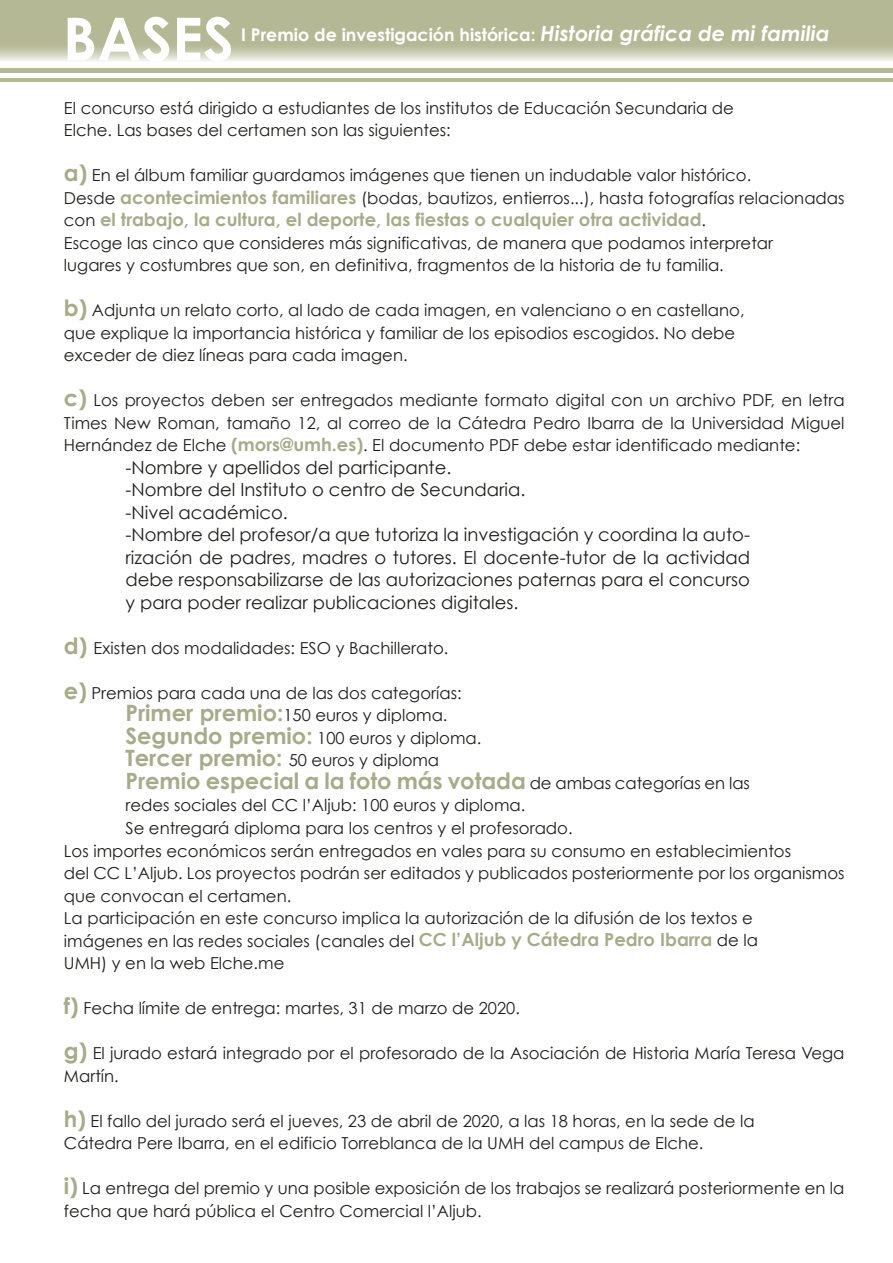
<style>
.page{position:relative;width:893px;height:1263px;background:#fff}
.page>*{position:absolute;margin:0;border:0;box-sizing:border-box;transform-origin:0 0}
.t1{font:700 59.4px "Century Gothic";color:#fff}
.t2{font:700 22.5px "Century Gothic";color:#a8ab8a}
.t3{font:18px/22.5px "Century Gothic";color:#1d1d1b}
.t4{font:700 18px "Century Gothic";color:#a8ab8a}
.t5{font:700 17.4px "Century Gothic";color:#fff}
.t6{font:16.5px/22.5px "Century Gothic";color:#1d1d1b}
.s1{font-style:italic;font-size:20.85px}
.s2{font-weight:700;font-size:22.5px;color:#a8ab8a}
.s3{font-weight:700;font-size:18px;color:#a8ab8a}
.s4{font-weight:400;font-size:16.5px;color:#1d1d1b}
</style>
<div class="page">
<div style="left:0;top:0;width:893px;height:82px;background:#b5b895"></div>
<svg style="left:0;top:48px;width:893px;height:19px;background:#e2e3d6"></svg>
<div style="left:0;top:73px;width:893px;height:5px;background:#fff"></div>
<h1 class="t1" style="left:63px;top:-6px;width:173px">BASES</h1>
<p class="t5" style="left:241px;top:22px;width:590px">I Premio de investigación histórica: <span class="s1">Historia gráfica de mi familia</span></p>
<p class="t6" style="left:64px;top:96px;width:671px">El concurso está dirigido a estudiantes de los institutos de Educación Secundaria de<br>Elche. Las bases del certamen son las siguientes:</p>
<p class="t6" style="left:64px;top:164px;width:782px"><span class="s2">a)</span> En el álbum familiar guardamos imágenes que tienen un indudable valor histórico.<br>Desde <span class="s3">acontecimientos familiares</span> (bodas, bautizos, entierros...), hasta fotografías relacionadas</p>
<p class="t4" style="left:64px;top:206px;width:644px"><span class="s4">con</span> el trabajo, la cultura, el deporte, las fiestas o cualquier otra actividad<span class="s4">.</span></p>
<p class="t6" style="left:64px;top:231px;width:711px">Escoge las cinco que consideres más significativas, de manera que podamos interpretar lugares y costumbres que son, en definitiva, fragmentos de la historia de tu familia.</p>
<p class="t6" style="left:64px;top:299px;width:682px"><span class="s2">b)</span> Adjunta un relato corto, al lado de cada imagen, en valenciano o en castellano, que explique la importancia histórica y familiar de los episodios escogidos. No debe exceder de diez líneas para cada imagen.</p>
<p class="t6" style="left:64px;top:389px;width:782px;text-align:justify"><span class="s2">c)</span> Los proyectos deben ser entregados mediante formato digital con un archivo PDF, en letra Times New Roman, tamaño 12, al correo de la Cátedra Pedro Ibarra de la Universidad Miguel Hernández de Elche <span class="s3">(mors@umh.es)</span>. El documento PDF debe estar identificado mediante:</p>
<p class="t3" style="left:125px;top:456px;width:626px">-Nombre y apellidos del participante.<br>-Nombre del Instituto o centro de Secundaria.<br>-Nivel académico.<br>-Nombre del profesor/a que tutoriza la investigación y coordina la auto&shy;rización de padres, madres o tutores. El docente-tutor de la actividad debe responsabilizarse de las autorizaciones paternas para el concurso y para poder realizar publicaciones digitales.</p>
<p class="t6" style="left:64px;top:636px;width:386px"><span class="s2">d)</span> Existen dos modalidades: ESO y Bachillerato.</p>
<p class="t6" style="left:125px;top:681px;width:357px;text-indent:-62px"><span class="s2">e)</span> Premios para cada una de las dos categorías:<br><span class="s2">Primer premio:</span>150 euros y diploma.<br><span class="s2">Segundo premio:</span> 100 euros y diploma.<br><span class="s2">Tercer premio:</span> 50 euros y diploma</p>
<h2 class="t2" style="left:125px;top:764px;width:626px">Premio especial a la foto más votada <span class="s4">de ambas categorías en las</span></h2>
<p class="t6" style="left:125px;top:794px;width:401px">redes sociales del CC l’Aljub: 100 euros y diploma.</p>
<p class="t6" style="left:125px;top:816px;width:449px">Se entregará diploma para los centros y el profesorado.</p>
<p class="t6" style="left:64px;top:839px;width:729px">Los importes económicos serán entregados en vales para su consumo en establecimientos</p>
<p class="t6" style="left:64px;top:861px;width:782px">del CC L’Aljub. Los proyectos podrán ser editados y publicados posteriormente por los organismos</p>
<p class="t6" style="left:64px;top:884px;width:229px">que convocan el certamen.</p>
<p class="t6" style="left:64px;top:906px;width:690px">La participación en este concurso implica la autorización de la difusión de los textos e</p>
<p class="t6" style="left:64px;top:929px;width:695px">imágenes en las redes sociales (canales del <span class="s3">CC l’Aljub y Cátedra Pedro Ibarra</span> de la</p>
<p class="t6" style="left:64px;top:951px;width:222px">UMH) y en la web Elche.me</p>
<p class="t6" style="left:64px;top:996px;width:457px"><span class="s2">f)</span> Fecha límite de entrega: martes, 31 de marzo de 2020.</p>
<p class="t6" style="left:64px;top:1041px;width:782px"><span class="s2">g)</span> El jurado estará integrado por el profesorado de la Asociación de Historia María Teresa Vega<br>Martín.</p>
<p class="t6" style="left:64px;top:1109px;width:692px"><span class="s2">h)</span> El fallo del jurado será el jueves, 23 de abril de 2020, a las 18 horas, en la sede de la<br>Cátedra Pere Ibarra, en el edificio Torreblanca de la UMH del campus de Elche.</p>
<p class="t6" style="left:64px;top:1176px;width:782px"><span class="s2">i)</span> La entrega del premio y una posible exposición de los trabajos se realizará posteriormente en la fecha que hará pública el Centro Comercial l’Aljub.</p>
</div>
